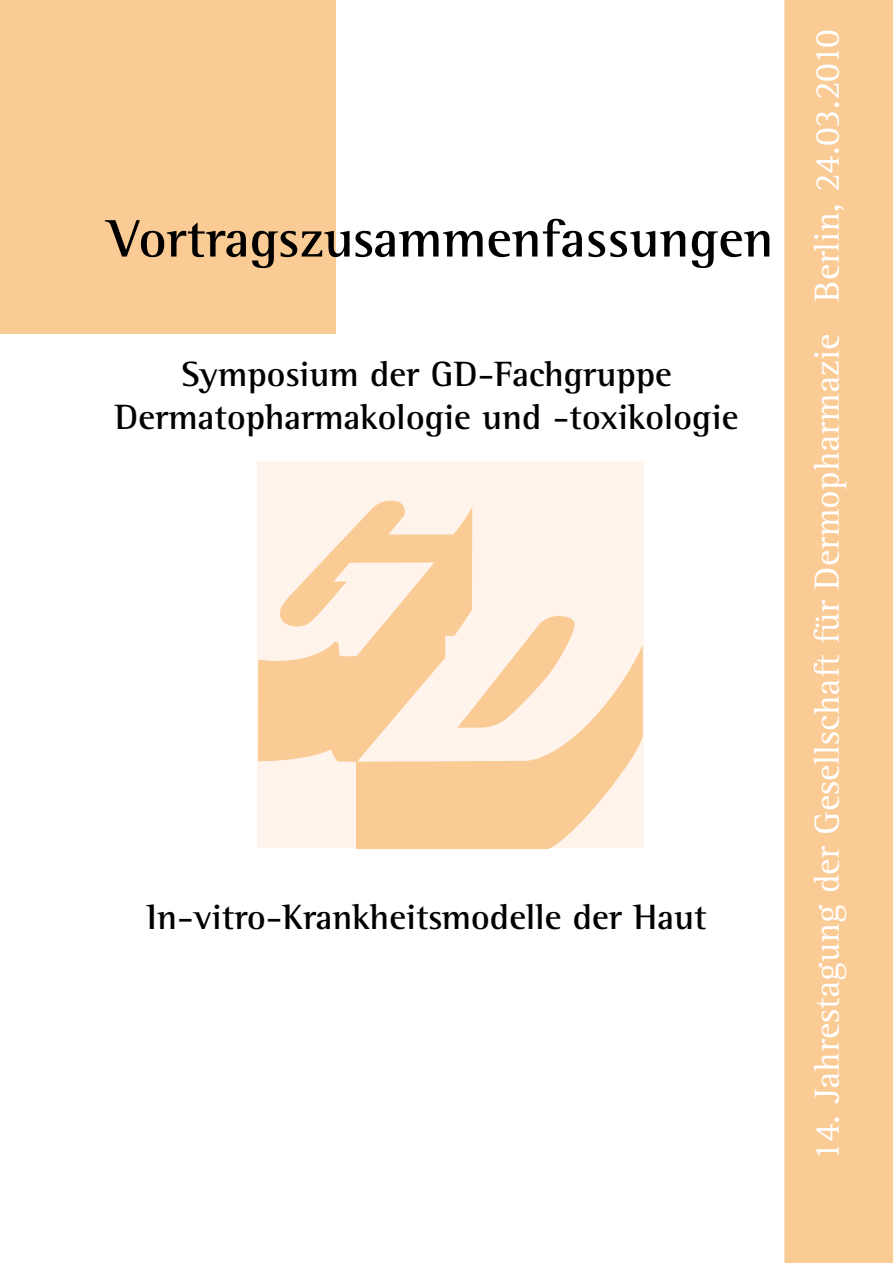
<style>
.page{position:relative;width:893px;height:1263px;background:#fff}
.page>*{position:absolute;margin:0;border:0;box-sizing:border-box;transform-origin:0 0}
.t1{font:700 54px "Agfa Rotis Semi Serif";color:#000}
.t2{font:700 36px/43.2px "Agfa Rotis Semi Serif";color:#000;text-align:center}
.t3{font:36px "Agfa Rotis Serif";color:#fff}
</style>
<div class="page">
<div style="left:0;top:0;width:336px;height:334px;background:#fbcb95"></div>
<div style="left:784px;top:0;width:109px;height:1263px;background:#fbcb95"></div>
<div style="left:257px;top:461px;width:387px;height:387px;background:#fef4ec"></div>
<svg style="left:258px;top:500px;width:385px;height:348px"></svg>
<svg style="left:457px;top:615px;width:119px;height:113px"></svg>
<h1 class="t1" style="left:108px;top:206px;width:667px">Vortragszusammenfassungen</h1>
<p class="t2" style="left:115px;top:352px;width:625px">Symposium der GD-Fachgruppe<br>Dermatopharmakologie und -toxikologie</p>
<p class="t2" style="left:146px;top:895px;width:562px">In-vitro-Krankheitsmodelle der Haut</p>
<p class="t3" style="left:806px;top:1161px;width:1133px;rotate:-90deg">14. Jahrestagung der Gesellschaft für Dermopharmazie Berlin, 24.03.2010</p>
</div>
